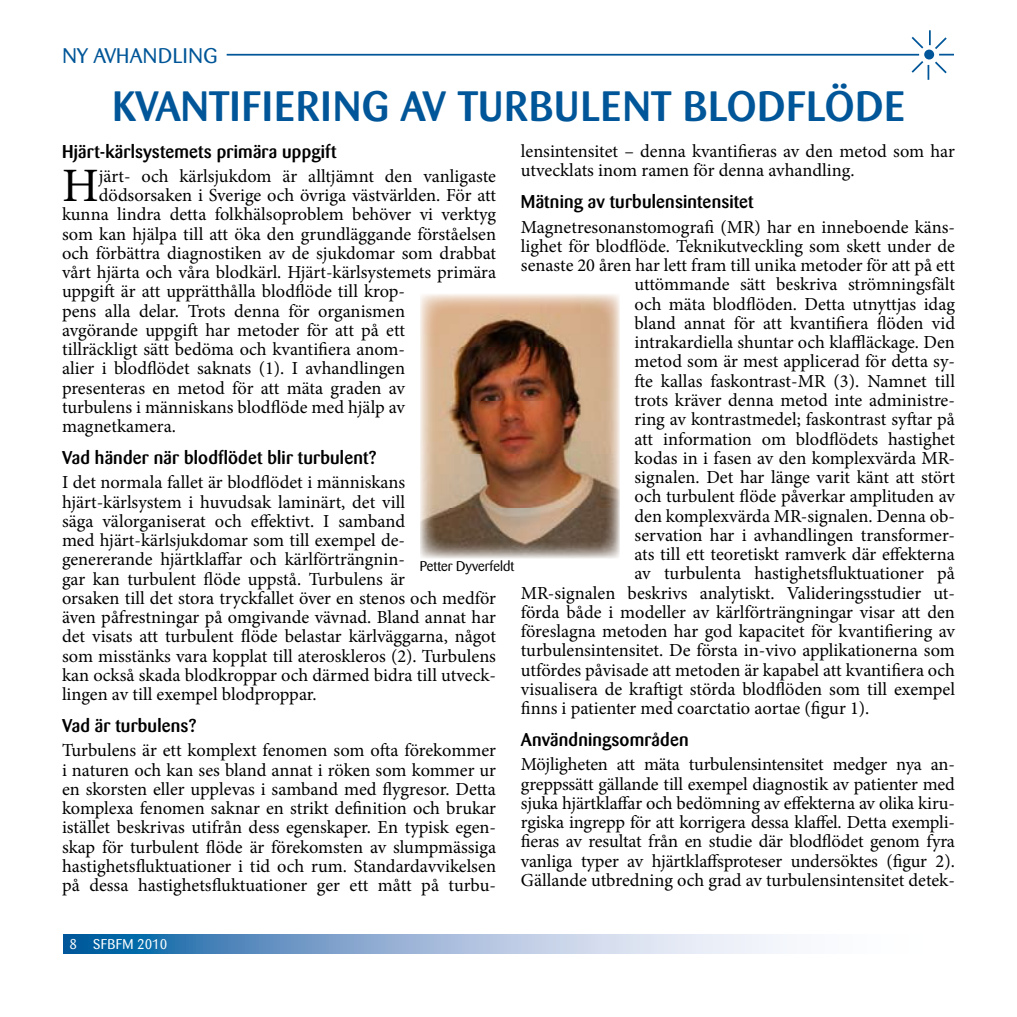
<style>
.page{position:relative;width:1017px;height:1017px;background:#fff}
.page>*{position:absolute;margin:0;border:0;box-sizing:border-box;transform-origin:0 0}
.t1{font:47.95px "Minion Pro";color:#000}
.t2{font:500 42px "Barmeno";color:#005698}
.t3{font:21px "Barmeno";letter-spacing:.02em;color:#005698}
.t4{font:18.38px/19.2px "Minion Pro";color:#000}
.t5{font:500 18.38px "Barmeno";letter-spacing:.01em;color:#000}
.t6{font:14px "Barmeno";color:#000}
.t7{font:14px "Barmeno";letter-spacing:.02em;color:#fff}
</style>
<div class="page">
<svg style="left:910px;top:30px;width:44px;height:50px"></svg>
<hr style="left:227px;top:54px;width:692px;height:2px;background:#005698">
<div style="left:925px;top:50px;width:8px;height:9px;background:#005698;border-radius:50%"></div>
<div style="left:924px;top:50px;width:10px;height:10px;border:2px solid #005698;border-radius:50%"></div>
<svg style="left:63px;top:934px;width:724px;height:20px;background:#8fb1d4"></svg>
<img style="left:420px;top:294px;width:200px;height:264px">
<p class="t3" style="left:62px;top:43px;width:156px">NY AVHANDLING</p>
<h2 class="t2" style="left:112px;top:81px;width:22px">Kvantifiering</h2>
<h2 class="t2" style="left:400px;top:81px;width:82px">av turbulent</h2>
<h2 class="t2" style="left:683px;top:81px;width:100px">blodflöde</h2>
<p class="t4" style="left:521px;top:142px;width:436px">lensintensitet – denna kvantifieras av den metod som har utvecklats inom ramen för denna avhandling.</p>
<p class="t5" style="left:521px;top:191px;width:234px">Mätning av turbulensintensitet</p>
<p class="t4" style="left:521px;top:217px;width:436px">Magnetresonanstomografi (MR) har en inneboende käns-</p>
<p class="t4" style="left:521px;top:237px;width:436px">lighet för blodflöde. Teknikutveckling som skett under de</p>
<p class="t4" style="left:521px;top:256px;width:436px">senaste 20 åren har lett fram till unika metoder för att på ett</p>
<p class="t4" style="left:634px;top:275px;width:322px">uttömmande sätt beskriva strömningsfält</p>
<p class="t4" style="left:634px;top:294px;width:322px">och mäta blodflöden. Detta utnyttjas idag</p>
<p class="t4" style="left:634px;top:314px;width:322px">bland annat för att kvantifiera flöden vid</p>
<p class="t4" style="left:634px;top:333px;width:322px">intrakardiella shuntar och klaffläckage. Den</p>
<p class="t4" style="left:634px;top:352px;width:322px">metod som är mest applicerad för detta sy-</p>
<p class="t4" style="left:634px;top:371px;width:322px">fte kallas faskontrast-MR (3). Namnet till</p>
<p class="t4" style="left:634px;top:391px;width:322px">trots kräver denna metod inte administre-</p>
<p class="t4" style="left:634px;top:410px;width:322px">ring av kontrastmedel; faskontrast syftar på</p>
<p class="t4" style="left:634px;top:429px;width:322px">att information om blodflödets hastighet</p>
<p class="t4" style="left:634px;top:448px;width:322px">kodas in i fasen av den komplexvärda MR-</p>
<p class="t4" style="left:634px;top:468px;width:322px">signalen. Det har länge varit känt att stört</p>
<p class="t4" style="left:634px;top:487px;width:322px">och turbulent flöde påverkar amplituden av</p>
<p class="t4" style="left:634px;top:506px;width:322px">den komplexvärda MR-signalen. Denna ob-</p>
<p class="t4" style="left:634px;top:525px;width:322px">servation har i avhandlingen transformer-</p>
<p class="t4" style="left:634px;top:545px;width:322px">ats till ett teoretiskt ramverk där effekterna</p>
<p class="t4" style="left:634px;top:564px;width:322px">av turbulenta hastighetsfluktuationer på</p>
<p class="t4" style="left:521px;top:583px;width:436px">MR-signalen beskrivs analytiskt. Valideringsstudier ut-</p>
<p class="t4" style="left:521px;top:602px;width:435px">förda både i modeller av kärlförträngningar visar att den</p>
<p class="t4" style="left:521px;top:622px;width:436px">föreslagna metoden har god kapacitet för kvantifiering av</p>
<p class="t4" style="left:521px;top:641px;width:436px">turbulensintensitet. De första in-vivo applikationerna som</p>
<p class="t4" style="left:521px;top:660px;width:436px">utfördes påvisade att metoden är kapabel att kvantifiera och</p>
<p class="t4" style="left:521px;top:679px;width:436px">visualisera de kraftigt störda blodflöden som till exempel</p>
<p class="t4" style="left:521px;top:699px;width:350px">finns i patienter med coarctatio aortae (figur 1).</p>
<p class="t5" style="left:521px;top:729px;width:169px">Användningsområden</p>
<p class="t4" style="left:521px;top:755px;width:436px;text-align:justify">Möjligheten att mäta turbulensintensitet medger nya an&shy;greppssätt gällande till exempel diagnostik av patienter med sjuka hjärtklaffar och bedömning av effekterna av olika kiru&shy;rgiska ingrepp för att korrigera dessa klaffel. Detta exempli&shy;fieras av resultat från en studie där blodflödet genom fyra vanliga typer av hjärtklaffsproteser undersöktes (figur 2).<br>Gällande utbredning och grad av turbulensintensitet detek-</p>
<p class="t5" style="left:62px;top:140px;width:276px">Hjärt-kärlsystemets primära uppgift</p>
<h1 class="t1" style="left:62px;top:154px;width:38px">H</h1>
<p class="t4" style="left:99px;top:166px;width:399px">järt- och kärlsjukdom är alltjämnt den vanligaste</p>
<p class="t4" style="left:99px;top:186px;width:399px">dödsorsaken i Sverige och övriga västvärlden. För att</p>
<p class="t4" style="left:62px;top:205px;width:436px">kunna lindra detta folkhälsoproblem behöver vi verktyg</p>
<p class="t4" style="left:62px;top:224px;width:436px">som kan hjälpa till att öka den grundläggande förståelsen</p>
<p class="t4" style="left:62px;top:243px;width:436px">och förbättra diagnostiken av de sjukdomar som drabbat</p>
<p class="t4" style="left:62px;top:263px;width:436px">vårt hjärta och våra blodkärl. Hjärt-kärlsystemets primära</p>
<p class="t4" style="left:62px;top:282px;width:345px">uppgift är att upprätthålla blodflöde till krop-</p>
<p class="t4" style="left:62px;top:301px;width:345px">pens alla delar. Trots denna för organismen</p>
<p class="t4" style="left:62px;top:321px;width:345px">avgörande uppgift har metoder för att på ett</p>
<p class="t4" style="left:62px;top:340px;width:345px">tillräckligt sätt bedöma och kvantifiera anom-</p>
<p class="t4" style="left:62px;top:359px;width:345px">alier i blodflödet saknats (1). I avhandlingen</p>
<p class="t4" style="left:62px;top:378px;width:345px">presenteras en metod för att mäta graden av</p>
<p class="t4" style="left:62px;top:398px;width:345px">turbulens i människans blodflöde med hjälp av</p>
<p class="t4" style="left:62px;top:417px;width:116px">magnetkamera.</p>
<p class="t5" style="left:62px;top:447px;width:316px">Vad händer när blodflödet blir turbulent?</p>
<p class="t4" style="left:62px;top:473px;width:436px">I det normala fallet är blodflödet i människans hjärt-kärlsystem i huvudsak laminärt, det vill<br>säga välorganiserat och effektivt. I samband<br>med hjärt-kärlsjukdomar som till exempel de&shy;genererande hjärtklaffar och kärlförträngnin-<br>gar kan turbulent flöde uppstå. Turbulens är<br>orsaken till det stora tryckfallet över en stenos och medför även påfrestningar på omgivande vävnad. Bland annat har det visats att turbulent flöde belastar kärlväggarna, något som misstänks vara kopplat till ateroskleros (2). Turbulens kan också skada blodkroppar och därmed bidra till utveck&shy;lingen av till exempel blodproppar.</p>
<p class="t5" style="left:62px;top:715px;width:136px">Vad är turbulens?</p>
<p class="t4" style="left:62px;top:741px;width:436px;text-align:justify">Turbulens är ett komplext fenomen som ofta förekommer i naturen och kan ses bland annat i röken som kommer ur en skorsten eller upplevas i samband med flygresor. Detta komplexa fenomen saknar en strikt definition och brukar istället beskrivas utifrån dess egenskaper. En typisk egen&shy;skap för turbulent flöde är förekomsten av slumpmässiga hastighetsfluktuationer i tid och rum. Standardavvikelsen på dessa hastighetsfluktuationer ger ett mått på turbu-</p>
<p class="t6" style="left:420px;top:558px;width:96px">Petter Dyverfeldt</p>
<p class="t7" style="left:69px;top:936px;width:100px">8 SFBFM 2010</p>
</div>
